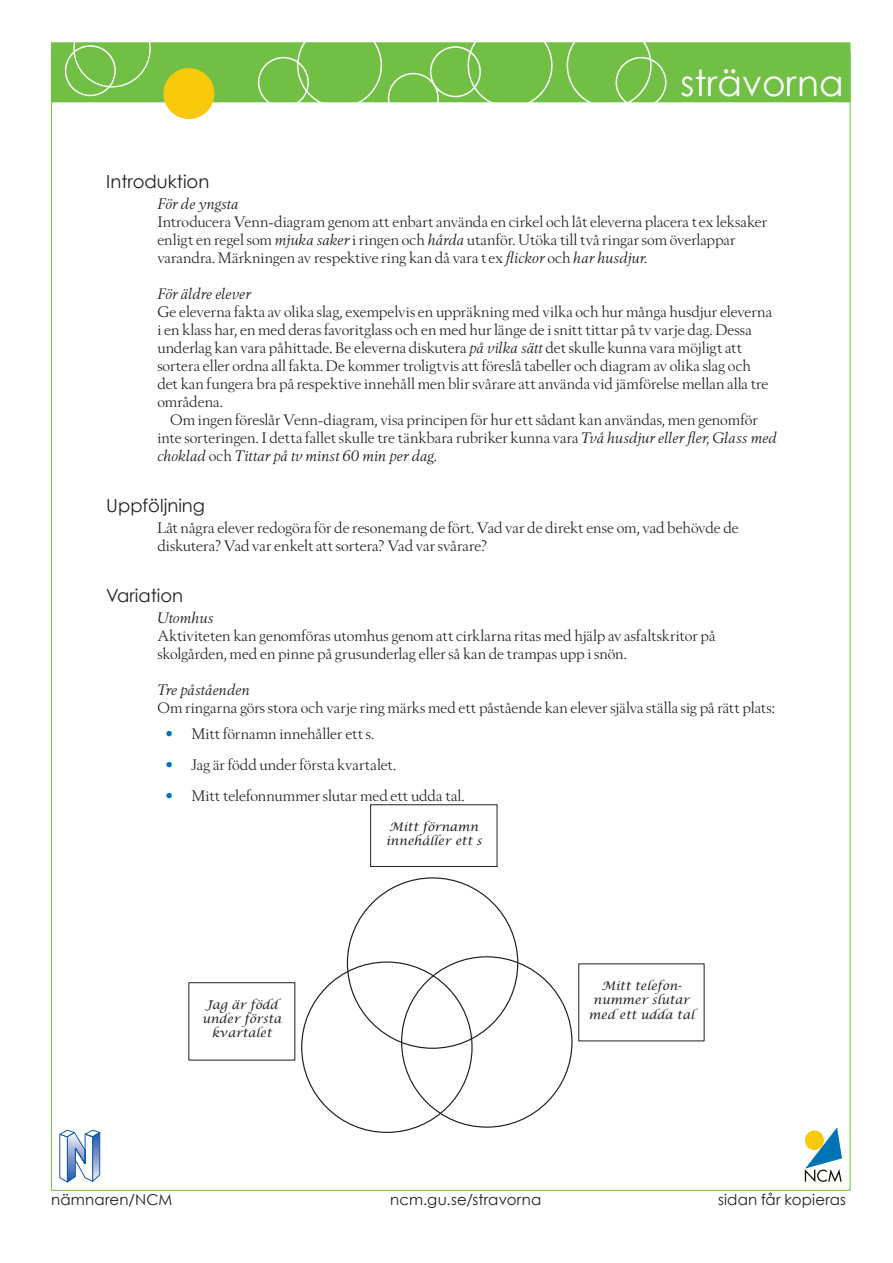
<style>
.page{position:relative;width:893px;height:1263px;background:#fff}
.page>*{position:absolute;margin:0;border:0;box-sizing:border-box;transform-origin:0 0}
.CenturyGothic1{font:36px "Century Gothic";color:#fff}
.L-rubrik{font:18px "Century Gothic";color:#231f20}
.L-bröd{font:15px/18px "Berling Nova Display Pro";letter-spacing:.005em;color:#231f20}
.L-bröd-indrag{font:15px/18px "Berling Nova Display Pro";letter-spacing:.005em;color:#231f20}
.L-lista-punkt{font:15px "Berling Nova Display Pro";letter-spacing:.005em;color:#231f20}
.t1{font:15px "Century Gothic";letter-spacing:.015em;color:#231f20}
.L-bröd-2{font:italic 15px "Berling Nova Display Pro";letter-spacing:.005em;color:#231f20}
.t2{font:italic 12px "Lucida Calligraphy";color:#231f20}
.s1{font-style:italic}
.s2{color:#0073b6}
</style>
<div class="page">
<svg style="left:60px;top:1130px;width:40px;height:52px"></svg>
<svg style="left:805px;top:1128px;width:37px;height:54px"></svg>
<div style="left:51px;top:42px;width:799px;height:60px;background:#71bf44"></div>
<div style="left:73px;top:10px;width:78px;height:77px;border:1px solid #fff;border-radius:50%"></div>
<div style="left:65px;top:45px;width:51px;height:51px;border:2px solid #fff;border-radius:50%"></div>
<div style="left:258px;top:57px;width:51px;height:51px;border:2px solid #fff;border-radius:50%"></div>
<div style="left:297px;top:23px;width:85px;height:85px;border:2px solid #fff;border-radius:50%"></div>
<div style="left:388px;top:73px;width:51px;height:51px;border:2px solid #fff;border-radius:50%"></div>
<div style="left:430px;top:46px;width:51px;height:51px;border:2px solid #fff;border-radius:50%"></div>
<div style="left:468px;top:23px;width:85px;height:85px;border:2px solid #fff;border-radius:50%"></div>
<div style="left:567px;top:23px;width:85px;height:85px;border:2px solid #fff;border-radius:50%"></div>
<div style="left:615px;top:57px;width:51px;height:51px;border:2px solid #fff;border-radius:50%"></div>
<div style="left:164px;top:69px;width:50px;height:49px;background:#f8c90b;border-radius:50%"></div>
<div style="left:163px;top:68px;width:51px;height:51px;border:2px solid #f8c90b;border-radius:50%"></div>
<div style="left:370px;top:804px;width:127px;height:63px;border:1px solid #231f20"></div>
<p class="CenturyGothic1" style="left:680px;top:61px;width:165px">strävorna</p>
<p class="L-rubrik" style="left:106px;top:170px;width:105px">Introduktion</p>
<p class="L-bröd-2" style="left:157px;top:195px;width:83px">För de yngsta</p>
<p class="L-bröd" style="left:157px;top:212px;width:611px">Introducera Venn-diagram genom att enbart använda en cirkel och låt eleverna placera t ex leksaker enligt en regel som <span class="s1">mjuka saker</span> i ringen och <span class="s1">hårda</span> utanför. Utöka till två ringar som överlappar varandra. Märkningen av respektive ring kan då vara t ex <span class="s1">flickor</span> och <span class="s1">har husdjur</span>.</p>
<p class="L-bröd-2" style="left:157px;top:285px;width:95px">För äldre elever</p>
<p class="L-bröd" style="left:157px;top:302px;width:616px">Ge eleverna fakta av olika slag, exempelvis en uppräkning med vilka och hur många husdjur eleverna i en klass har, en med deras favoritglass och en med hur länge de i snitt tittar på tv varje dag. Dessa underlag kan vara påhittade. Be eleverna diskutera <span class="s1">på vilka sätt</span> det skulle kunna vara möjligt att sortera eller ordna all fakta. De kommer troligtvis att föreslå tabeller och diagram av olika slag och det kan fungera bra på respektive innehåll men blir svårare att använda vid jämförelse mellan alla tre områdena.</p>
<p class="L-bröd-indrag" style="left:157px;top:410px;width:621px;text-indent:13px">Om ingen föreslår Venn-diagram, visa principen för hur ett sådant kan användas, men genomför inte sorteringen. I detta fallet skulle tre tänkbara rubriker kunna vara <span class="s1">Två husdjur eller fler, Glass med choklad</span> och <span class="s1">Tittar på tv minst 60 min per dag</span>.</p>
<p class="L-rubrik" style="left:106px;top:494px;width:100px">Uppföljning</p>
<p class="L-bröd" style="left:157px;top:518px;width:583px">Låt några elever redogöra för de resonemang de fört. Vad var de direkt ense om, vad behövde de diskutera? Vad var enkelt att sortera? Vad var svårare?</p>
<p class="L-rubrik" style="left:106px;top:584px;width:78px">Variation</p>
<p class="L-bröd-2" style="left:157px;top:609px;width:58px">Utomhus</p>
<p class="L-bröd" style="left:157px;top:626px;width:560px">Aktiviteten kan genomföras utomhus genom att cirklarna ritas med hjälp av asfaltskritor på skolgården, med en pinne på grusunderlag eller så kan de trampas upp i snön.</p>
<p class="L-bröd-2" style="left:157px;top:681px;width:94px">Tre påståenden</p>
<p class="L-bröd" style="left:157px;top:698px;width:619px">Om ringarna görs stora och varje ring märks med ett påstående kan elever själva ställa sig på rätt plats:</p>
<p class="L-lista-punkt" style="left:166px;top:725px;width:210px"><span class="s2">•</span> Mitt förnamn innehåller ett s.</p>
<p class="L-lista-punkt" style="left:166px;top:756px;width:232px"><span class="s2">•</span> Jag är född under första kvartalet.</p>
<p class="L-lista-punkt" style="left:166px;top:787px;width:300px"><span class="s2">•</span> Mitt telefonnummer slutar med ett udda tal.</p>
<p class="t2" style="left:389px;top:819px;width:91px">Mitt förnamn</p>
<p class="t2" style="left:386px;top:833px;width:98px">innehåller ett s</p>
<p class="t2" style="left:206px;top:997px;width:74px">Jag är född</p>
<p class="t2" style="left:202px;top:1011px;width:81px">under första</p>
<p class="t2" style="left:212px;top:1026px;width:62px">kvartalet</p>
<p class="t2" style="left:601px;top:978px;width:82px">Mitt telefon-</p>
<p class="t2" style="left:593px;top:993px;width:98px">nummer slutar</p>
<p class="t2" style="left:588px;top:1007px;width:107px">med ett udda tal</p>
<p class="t1" style="left:51px;top:1190px;width:123px">nämnaren/NCM</p>
<p class="t1" style="left:390px;top:1190px;width:153px">ncm.gu.se/stravorna</p>
<p class="t1" style="left:718px;top:1190px;width:130px">sidan får kopieras</p>
</div>
